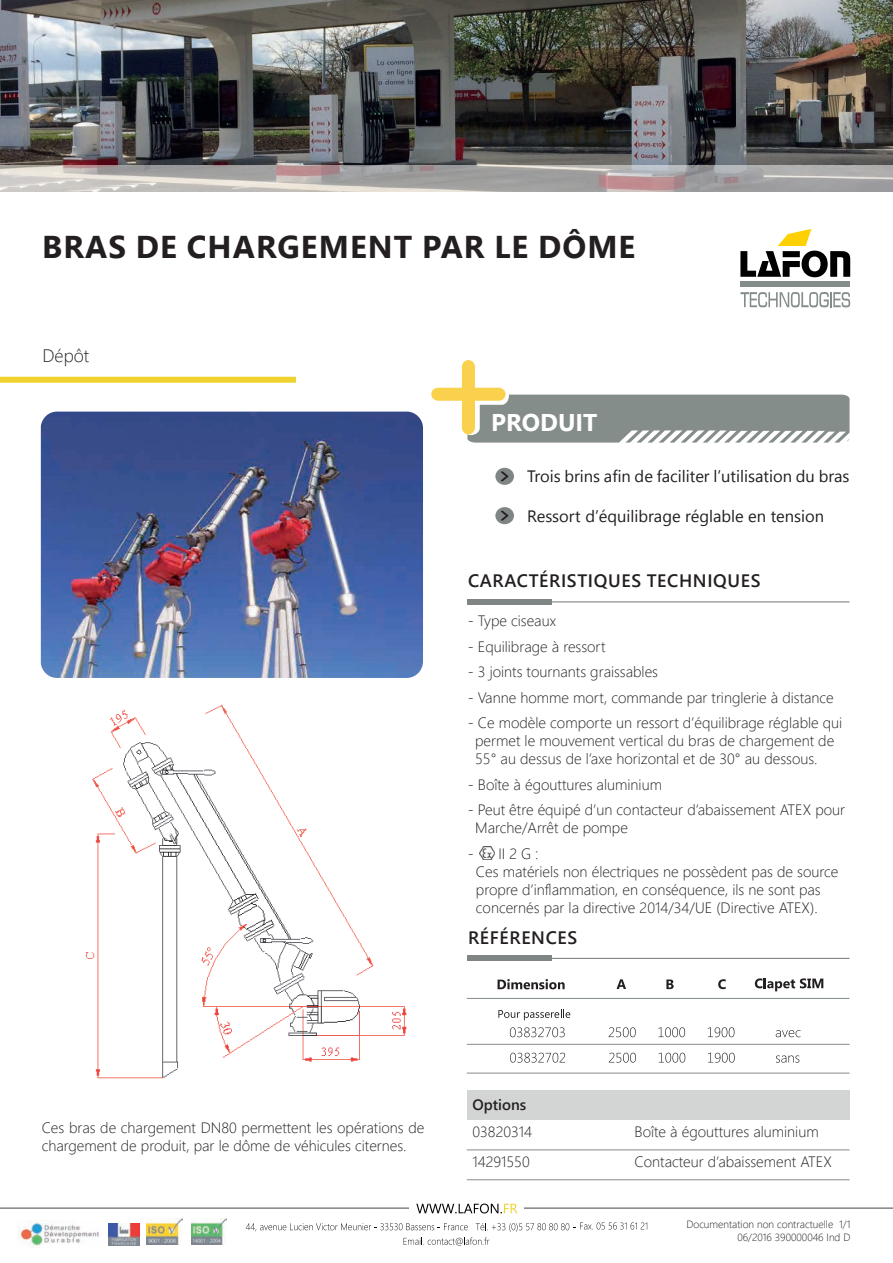
<style>
.page{position:relative;width:893px;height:1263px;background:#fff}
.page>*{position:absolute;margin:0;border:0;box-sizing:border-box;transform-origin:0 0}
.t1{font:700 31.5px "Segoe UI";letter-spacing:.035em;color:#231f20}
.t2{font:700 24.15px "Segoe UI";color:#fff}
.t3{font:600 18px "Segoe UI";letter-spacing:.035em;color:#231f20}
.t4{font:300 18px "Segoe UI";color:#231f20}
.t5{font:16.5px "Segoe UI";color:#231f20}
.t6{font:300 15px/18px "Segoe UI";color:#231f20}
.t7{font:600 15px "Segoe UI";color:#231f20}
.t8{font:300 10.5px/12.6px "Segoe UI";color:#231f20;text-align:right}
</style>
<div class="page">
<div style="left:0;top:377px;width:296px;height:6px;background:#efd22d"></div>
<div style="left:740px;top:282px;width:110px;height:5px;background:#858d8b"></div>
<svg style="left:740px;top:229px;width:110px;height:48px"></svg>
<svg style="left:740px;top:292px;width:110px;height:15px"></svg>
<hr style="left:0;top:1207px;width:893px;height:2px;background:#808586">
<div style="left:410px;top:1201px;width:114px;height:16px;background:#fff"></div>
<svg style="left:416px;top:1203px;width:101px;height:10px"></svg>
<svg style="left:434px;top:360px;width:415px;height:83px"></svg>
<div style="left:462px;top:360px;width:13px;height:74px;background:#fad14d;border-radius:7px"></div>
<div style="left:431px;top:388px;width:75px;height:13px;background:#fad14d;border-radius:7px"></div>
<svg style="left:246px;top:1222px;width:401px;height:23px"></svg>
<img style="left:191px;top:1218px;width:36px;height:27px">
<img style="left:147px;top:1218px;width:36px;height:27px">
<img style="left:109px;top:1223px;width:31px;height:22px">
<img style="left:17px;top:1220px;width:82px;height:26px">
<img style="left:0;top:0;width:893px;height:165px">
<svg style="left:0;top:165px;width:893px;height:27px;background:#b3aead"></svg>
<div style="left:468px;top:599px;width:84px;height:5px;background:#808586"></div>
<hr style="left:472px;top:601px;width:377px;height:1px;background:#808586">
<div style="left:468px;top:955px;width:84px;height:6px;background:#808586"></div>
<hr style="left:472px;top:958px;width:377px;height:1px;background:#808586">
<div style="left:467px;top:1090px;width:382px;height:30px;background:#d3d5d5"></div>
<hr style="left:467px;top:998px;width:382px;height:1px;background:#858d8b">
<hr style="left:467px;top:1044px;width:382px;height:1px;background:#858d8b">
<hr style="left:467px;top:1179px;width:382px;height:1px;background:#858d8b">
<hr style="left:467px;top:1149px;width:382px;height:1px;background:#858d8b">
<hr style="left:467px;top:1073px;width:382px;height:1px;background:#858d8b">
<div style="left:495px;top:468px;width:19px;height:17px;background:#808586;border-radius:50%"></div>
<svg style="left:501px;top:471px;width:7px;height:10px"></svg>
<div style="left:495px;top:507px;width:19px;height:17px;background:#808586;border-radius:50%"></div>
<svg style="left:501px;top:511px;width:7px;height:10px"></svg>
<img style="left:85px;top:705px;width:322px;height:374px">
<img style="left:41px;top:412px;width:382px;height:266px">
<img style="left:479px;top:846px;width:16px;height:14px">
<svg style="left:510px;top:1027px;width:55px;height:10px"></svg>
<svg style="left:609px;top:1027px;width:27px;height:10px"></svg>
<svg style="left:658px;top:1027px;width:27px;height:10px"></svg>
<svg style="left:708px;top:1027px;width:26px;height:10px"></svg>
<svg style="left:776px;top:1030px;width:24px;height:7px"></svg>
<svg style="left:510px;top:1053px;width:55px;height:10px"></svg>
<svg style="left:609px;top:1053px;width:27px;height:10px"></svg>
<svg style="left:659px;top:1052px;width:26px;height:11px"></svg>
<svg style="left:708px;top:1052px;width:27px;height:11px"></svg>
<svg style="left:776px;top:1055px;width:23px;height:8px"></svg>
<svg style="left:498px;top:1010px;width:72px;height:10px"></svg>
<svg style="left:498px;top:979px;width:67px;height:10px"></svg>
<svg style="left:617px;top:979px;width:9px;height:10px"></svg>
<svg style="left:666px;top:979px;width:8px;height:10px"></svg>
<svg style="left:718px;top:979px;width:8px;height:10px"></svg>
<svg style="left:755px;top:978px;width:68px;height:13px"></svg>
<h1 class="t1" style="left:42px;top:222px;width:595px">BRAS DE CHARGEMENT PAR LE DÔME</h1>
<p class="t4" style="left:43px;top:341px;width:48px">Dépôt</p>
<h2 class="t2" style="left:491px;top:403px;width:108px">PRODUIT</h2>
<p class="t5" style="left:527px;top:463px;width:324px">Trois brins afin de faciliter l’utilisation du bras</p>
<p class="t5" style="left:527px;top:502px;width:298px">Ressort d’équilibrage réglable en tension</p>
<p class="t3" style="left:468px;top:566px;width:294px">CARACTÉRISTIQUES TECHNIQUES</p>
<p class="t6" style="left:468px;top:611px;width:90px">- Type ciseaux</p>
<p class="t6" style="left:468px;top:637px;width:139px">- Equilibrage à ressort</p>
<p class="t6" style="left:468px;top:662px;width:192px">- 3 joints tournants graissables</p>
<p class="t6" style="left:468px;top:688px;width:368px">- Vanne homme mort, commande par tringlerie à distance</p>
<p class="t6" style="left:475px;top:713px;width:369px;text-indent:-8px">- Ce modèle comporte un ressort d’équilibrage réglable qui permet le mouvement vertical du bras de chargement de<br>55° au dessus de l’axe horizontal et de 30° au dessous.</p>
<p class="t6" style="left:468px;top:775px;width:196px">- Boîte à égouttures aluminium</p>
<p class="t6" style="left:475px;top:800px;width:371px;text-indent:-8px">- Peut être équipé d’un contacteur d’abaissement ATEX pour<br>Marche/Arrêt de pompe</p>
<p class="t6" style="left:476px;top:844px;width:364px;text-indent:-8px">- II 2 G :<br>Ces matériels non électriques ne possèdent pas de source propre d’inflammation, en conséquence, ils ne sont pas concernés par la directive 2014/34/UE (Directive ATEX).</p>
<p class="t3" style="left:468px;top:923px;width:111px">RÉFÉRENCES</p>
<p class="t6" style="left:42px;top:1118px;width:384px">Ces bras de chargement DN80 permettent les opérations de chargement de produit, par le dôme de véhicules citernes.</p>
<p class="t7" style="left:472px;top:1092px;width:55px">Options</p>
<p class="t6" style="left:472px;top:1122px;width:61px">03820314</p>
<p class="t6" style="left:634px;top:1122px;width:186px">Boîte à égouttures aluminium</p>
<p class="t6" style="left:472px;top:1152px;width:59px">14291550</p>
<p class="t6" style="left:634px;top:1152px;width:199px">Contacteur d’abaissement ATEX</p>
<p class="t8" style="left:686px;top:1217px;width:166px">Documentation non contractuelle 1/1<br>06/2016 390000046 Ind D</p>
</div>
